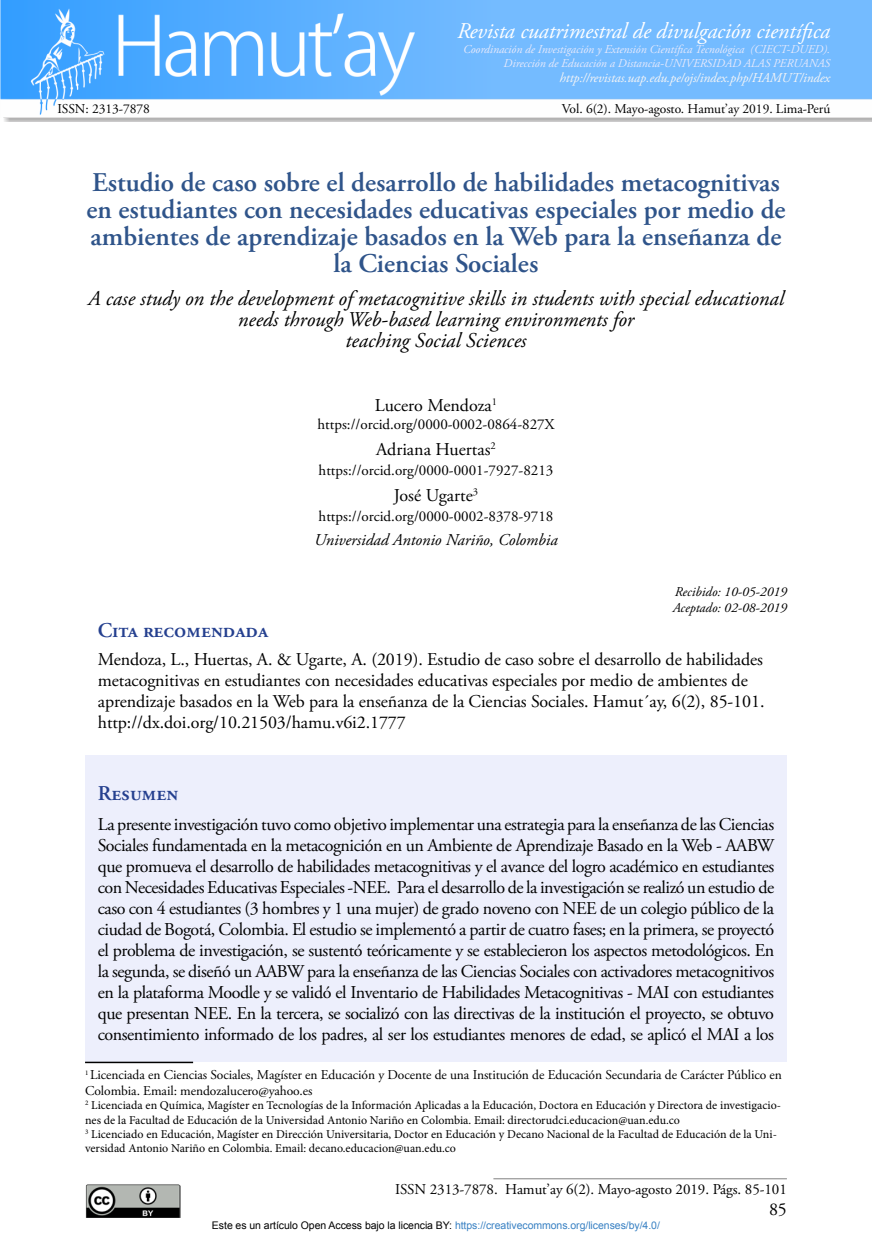
<style>
.page{position:relative;width:872px;height:1255px;background:#fff}
.page>*{position:absolute;margin:0;border:0;box-sizing:border-box;transform-origin:0 0}
.t1{font:600 27px/27px "Adobe Garamond Pro";color:#2f548a;text-align:center}
.t2{font:italic 22.5px "Adobe Garamond Pro";letter-spacing:-.005em;color:#fff}
.t3{font:italic 21px/21px "Adobe Garamond Pro";color:#000;text-align:center}
.t4{font:600 21px "Adobe Garamond Pro";color:#25408f}
.t5{font:18px/21px "Adobe Garamond Pro";letter-spacing:-.005em;color:#000}
.t6{font:italic 16.5px "Adobe Garamond Pro";color:#000}
.t7{font:15px "Adobe Garamond Pro";color:#000}
.t8{font:13.5px/16.2px "Adobe Garamond Pro";letter-spacing:-.005em;color:#000}
.t9{font:italic 13.5px "Adobe Garamond Pro";letter-spacing:-.005em;color:#f5f5f6}
.t10{font:italic 13.5px/16.2px "Adobe Garamond Pro";color:#000}
.t11{font:12px/14.4px "Minion Pro";color:#000}
.t12{font:italic 12px/13.5px "Adobe Garamond Pro";letter-spacing:-.005em;color:#e6e9fc;text-align:right}
.t13{font:10.5px "Arial";letter-spacing:-.005em;color:#3981c3}
.s1{color:#000}
</style>
<div class="page">
<hr style="left:493px;top:1178px;width:294px;height:1px;background:#808080">
<img style="left:0;top:0;width:872px;height:122px">
<div style="left:85px;top:755px;width:702px;height:306px;background:#edeffc"></div>
<hr style="left:85px;top:1061px;width:108px;height:2px;background:#000">
<img style="left:85px;top:1184px;width:96px;height:32px">
<p class="t2" style="left:457px;top:17px;width:375px">Revista cuatrimestral de divulgación científica</p>
<p class="t12" style="left:463px;top:43px;width:369px">Coordinación de Investigación y Extensión Científica Tecnológica (CIECT-DUED).<br>Dirección de Educación a Distancia-UNIVERSIDAD ALAS PERUANAS</p>
<p class="t9" style="left:559px;top:70px;width:272px">http://revistas.uap.edu.pe/ojs/index.php/HAMUT/index</p>
<p class="t8" style="left:57px;top:101px;width:94px">ISSN: 2313-7878</p>
<p class="t8" style="left:562px;top:101px;width:270px">Vol. 6(2). Mayo-agosto. Hamut’ay 2019. Lima-Perú</p>
<h1 class="t1" style="left:86px;top:169px;width:700px">Estudio de caso sobre el desarrollo de habilidades metacognitivas en estudiantes con necesidades educativas especiales por medio de ambientes de aprendizaje basados en la Web para la enseñanza de la Ciencias Sociales</h1>
<p class="t3" style="left:88px;top:289px;width:697px">A case study on the development of metacognitive skills in students with special educational needs through Web-based learning environments for<br>teaching Social Sciences</p>
<p class="t5" style="left:375px;top:396px;width:124px">Lucero Mendoza<sup>1</sup></p>
<p class="t7" style="left:317px;top:415px;width:238px">https://orcid.org/0000-0002-0864-827X</p>
<p class="t5" style="left:376px;top:439px;width:121px">Adriana Huertas<sup>2</sup></p>
<p class="t7" style="left:319px;top:461px;width:236px">https://orcid.org/0000-0001-7927-8213</p>
<p class="t5" style="left:394px;top:485px;width:86px">José Ugarte<sup>3</sup></p>
<p class="t7" style="left:319px;top:507px;width:236px">https://orcid.org/0000-0002-8378-9718</p>
<p class="t6" style="left:314px;top:529px;width:245px">Universidad Antonio Nariño, Colombia</p>
<p class="t10" style="left:672px;top:584px;width:116px">Recibido: 10-05-2019<br>Aceptado: 02-08-2019</p>
<p class="t4" style="left:98px;top:618px;width:172px">Cita recomendada</p>
<p class="t5" style="left:98px;top:649px;width:668px">Mendoza, L., Huertas, A. &amp; Ugarte, A. (2019). Estudio de caso sobre el desarrollo de habilidades metacognitivas en estudiantes con necesidades educativas especiales por medio de ambientes de aprendizaje basados en la Web para la enseñanza de la Ciencias Sociales. Hamut´ay, 6(2), 85-101. http://dx.doi.org/10.21503/hamu.v6i2.1777</p>
<p class="t4" style="left:98px;top:781px;width:82px">Resumen</p>
<p class="t5" style="left:98px;top:814px;width:678px;text-align:justify">La presente investigación tuvo como objetivo implementar una estrategia para la enseñanza de las Ciencias Sociales fundamentada en la metacognición en un Ambiente de Aprendizaje Basado en la Web - AABW que promueva el desarrollo de habilidades metacognitivas y el avance del logro académico en estudiantes con Necesidades Educativas Especiales -NEE. Para el desarrollo de la investigación se realizó un estudio de caso con 4 estudiantes (3 hombres y 1 una mujer) de grado noveno con NEE de un colegio público de la ciudad de Bogotá, Colombia. El estudio se implementó a partir de cuatro fases; en la primera, se proyectó el problema de investigación, se sustentó teóricamente y se establecieron los aspectos metodológicos. En la segunda, se diseñó un AABW para la enseñanza de las Ciencias Sociales con activadores metacognitivos en la plataforma Moodle y se validó el Inventario de Habilidades Metacognitivas - MAI con estudiantes que presentan NEE. En la tercera, se socializó con las directivas de la institución el proyecto, se obtuvo consentimiento informado de los padres, al ser los estudiantes menores de edad, se aplicó el MAI a los</p>
<p class="t8" style="left:85px;top:1066px;width:698px"><sup>1</sup> Licenciada en Ciencias Sociales, Magíster en Educación y Docente de una Institución de Educación Secundaria de Carácter Público en<br>Colombia. Email: mendozalucero@yahoo.es</p>
<p class="t11" style="left:85px;top:1098px;width:697px"><sup>2</sup> Licenciada en Química, Magíster en Tecnologías de la Información Aplicadas a la Educación, Doctora en Educación y Directora de investigacio&shy;nes de la Facultad de Educación de la Universidad Antonio Nariño en Colombia. Email: directorudci.educacion@uan.edu.co<br><sup>3</sup> Licenciado en Educación, Magíster en Dirección Universitaria, Doctor en Educación y Decano Nacional de la Facultad de Educación de la Uni&shy;versidad Antonio Nariño en Colombia. Email: decano.educacion@uan.edu.co</p>
<p class="t7" style="left:395px;top:1179px;width:393px">ISSN 2313-7878. Hamut’ay 6(2). Mayo-agosto 2019. Págs. 85-101</p>
<p class="t5" style="left:769px;top:1199px;width:19px">85</p>
<p class="t13" style="left:212px;top:1218px;width:449px"><span class="s1">Este es un artículo Open Access bajo la licencia BY:</span> https://creativecommons.org/licenses/by/4.0/</p>
</div>
